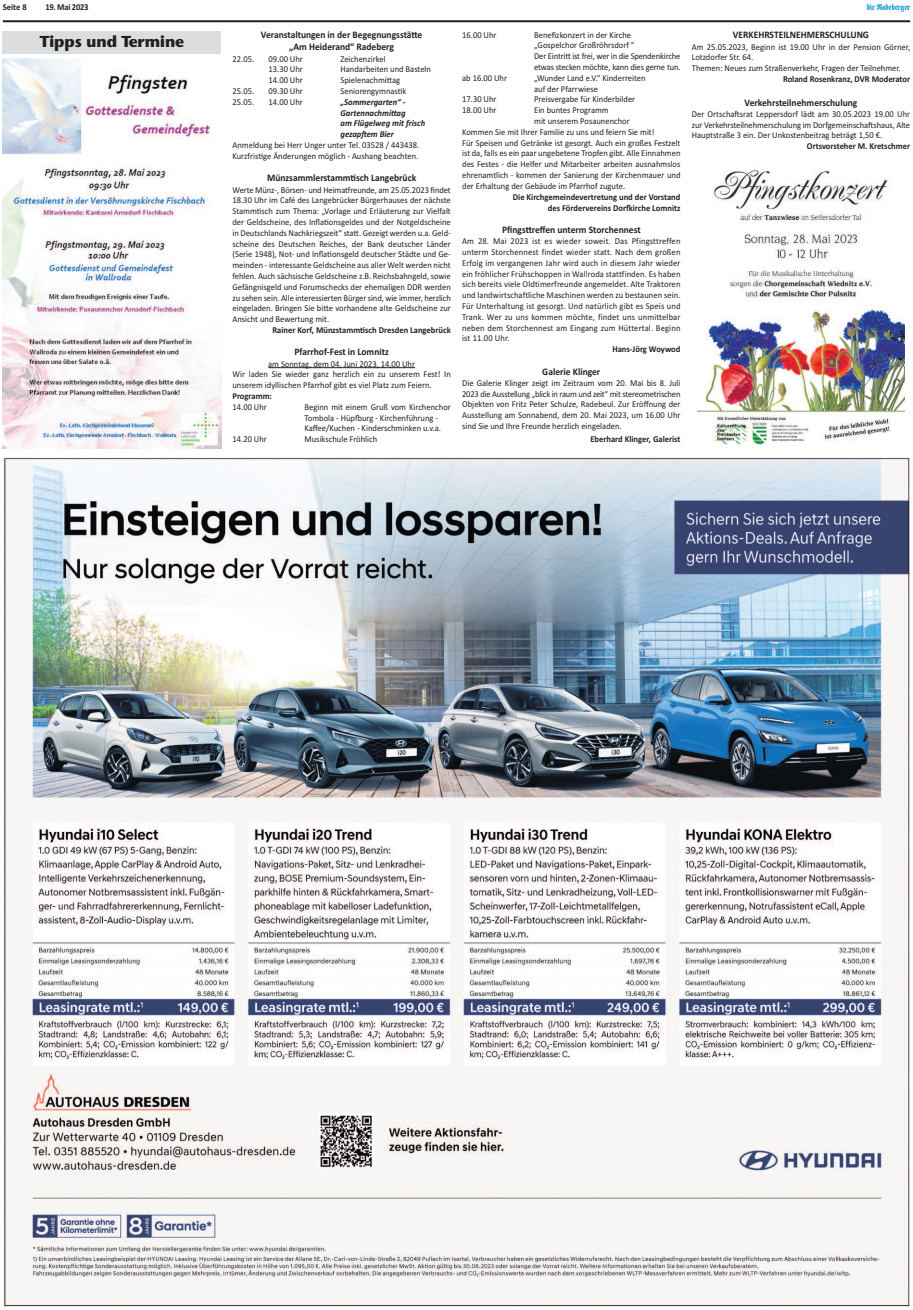
<style>
.page{position:relative;width:913px;height:1310px;background:#fff}
.page>*{position:absolute;margin:0;border:0;box-sizing:border-box;transform-origin:0 0}
.t1{font:700 16px "Stone Sans";color:#231f20}
.t2{font:700 10px/12px "Calibri";color:#231f20;text-align:center;scale:.95 1}
.t3{font:9px/10.8px "Calibri";color:#231f20;scale:.95 1}
.t4{font:700 9px/10.8px "Calibri";color:#231f20;text-align:right;scale:.95 1}
.t5{font:italic 700 9px/10.8px "Calibri";color:#231f20;scale:.95 1}
.t6{font:9px "Fette Fra D";color:#0094d2;scale:.8 1}
.t7{font:700 9px "Calibri";letter-spacing:-.03em;color:#231f20;scale:.95 1}
</style>
<div class="page">
<hr style="left:3px;top:20px;width:907px;height:2px;background:#231f20">
<img style="left:3px;top:457px;width:907px;height:850px">
<img style="left:698px;top:169px;width:206px;height:277px">
<div style="left:3px;top:31px;width:218px;height:23px;background:#dcdddf"></div>
<hr style="left:268px;top:367px;width:147px;height:1px;background:#231f20">
<img style="left:3px;top:59px;width:218px;height:389px">
<p class="t4" style="left:3px;top:1px;width:27px">Seite 8</p>
<p class="t7" style="left:45px;top:1px;width:47px">19. Mai 2023</p>
<p class="t6" style="left:867px;top:1px;width:56px">die Radeberger</p>
<h1 class="t1" style="left:40px;top:32px;width:146px">Tipps und Termine</h1>
<p class="t2" style="left:261px;top:29px;width:171px">Veranstaltungen in der Begegnungsstätte „Am Heiderand“ Radeberg</p>
<p class="t3" style="left:232px;top:53px;width:24px">22.05.</p>
<p class="t3" style="left:268px;top:53px;width:38px">09.00 Uhr</p>
<p class="t3" style="left:340px;top:53px;width:49px">Zeichenzirkel</p>
<p class="t3" style="left:268px;top:64px;width:38px">13.30 Uhr</p>
<p class="t3" style="left:340px;top:64px;width:97px">Handarbeiten und Basteln</p>
<p class="t3" style="left:268px;top:75px;width:38px">14.00 Uhr</p>
<p class="t3" style="left:340px;top:75px;width:64px">Spielenachmittag</p>
<p class="t3" style="left:232px;top:86px;width:24px">25.05.</p>
<p class="t3" style="left:268px;top:86px;width:38px">09.30 Uhr</p>
<p class="t3" style="left:340px;top:86px;width:71px">Seniorengymnastik</p>
<p class="t3" style="left:232px;top:96px;width:24px">25.05.</p>
<p class="t3" style="left:268px;top:96px;width:38px">14.00 Uhr</p>
<p class="t5" style="left:340px;top:96px;width:91px">„Sommergarten“ -<br>Gartennachmittag<br>am Flügelweg mit frisch gezapftem Bier</p>
<p class="t3" style="left:232px;top:140px;width:198px">Anmeldung bei Herr Unger unter Tel. 03528 / 443438.<br>Kurzfristige Änderungen möglich - Aushang beachten.</p>
<p class="t2" style="left:267px;top:172px;width:158px">Münzsammlerstammtisch Langebrück</p>
<p class="t3" style="left:232px;top:184px;width:231px;text-align:justify">Werte Münz-, Börsen- und Heimatfreunde, am 25.05.2023 findet 18.30 Uhr im Café des Langebrücker Bürgerhauses der nächste Stammtisch zum Thema: „Vorlage und Erläuterung zur Vielfalt der Geldscheine, des Inflationsgeldes und der Notgeldscheine in Deutschlands Nachkriegszeit“ statt. Gezeigt werden u.a. Geld&shy;scheine des Deutschen Reiches, der Bank deutscher Länder (Serie 1948), Not- und Inflationsgeld deutscher Städte und Ge&shy;meinden - interessante Geldscheine aus aller Welt werden nicht fehlen. Auch sächsische Geldscheine z.B. Reichsbahngeld, sowie Gefängnisgeld und Forumschecks der ehemaligen DDR werden zu sehen sein. Alle interessierten Bürger sind, wie immer, herzlich eingeladen. Bringen Sie bitte vorhandene alte Geldscheine zur Ansicht und Bewertung mit.</p>
<p class="t4" style="left:272px;top:324px;width:189px">Rainer Korf, Münzstammtisch Dresden Langebrück</p>
<p class="t2" style="left:294px;top:346px;width:101px">Pfarrhof-Fest in Lomnitz</p>
<p class="t3" style="left:232px;top:358px;width:231px;text-indent:36px">am Sonntag, dem 04. Juni 2023, 14.00 Uhr<br>Wir laden Sie wieder ganz herzlich ein zu unserem Fest! In unserem idyllischen Pfarrhof gibt es viel Platz zum Feiern.</p>
<p class="t4" style="left:232px;top:390px;width:43px">Programm:</p>
<p class="t3" style="left:232px;top:401px;width:38px">14.00 Uhr</p>
<p class="t3" style="left:304px;top:401px;width:155px">Beginn mit einem Gruß vom Kirchenchor<br>Tombola - Hüpfburg - Kirchenführung -<br>Kaffee/Kuchen - Kinderschminken u.v.a.</p>
<p class="t3" style="left:232px;top:434px;width:38px">14.20 Uhr</p>
<p class="t3" style="left:304px;top:434px;width:78px">Musikschule Fröhlich</p>
<p class="t3" style="left:462px;top:29px;width:38px">16.00 Uhr</p>
<p class="t3" style="left:534px;top:29px;width:155px">Benefizkonzert in der Kirche<br>„Gospelchor Großröhrsdorf “<br>Der Eintritt ist frei, wer in die Spendenkirche etwas stecken möchte, kann dies gerne tun.</p>
<p class="t3" style="left:462px;top:72px;width:49px">ab 16.00 Uhr</p>
<p class="t3" style="left:534px;top:72px;width:119px">„Wunder Land e.V.“ Kinderreiten auf der Pfarrwiese</p>
<p class="t3" style="left:462px;top:94px;width:38px">17.30 Uhr</p>
<p class="t3" style="left:534px;top:94px;width:108px">Preisvergabe für Kinderbilder</p>
<p class="t3" style="left:462px;top:105px;width:38px">18.00 Uhr</p>
<p class="t3" style="left:534px;top:105px;width:80px">Ein buntes Programm</p>
<p class="t3" style="left:534px;top:116px;width:102px">mit unserem Posaunenchor</p>
<p class="t3" style="left:462px;top:126px;width:204px">Kommen Sie mit Ihrer Familie zu uns und feiern Sie mit!</p>
<p class="t3" style="left:462px;top:137px;width:231px">Für Speisen und Getränke ist gesorgt. Auch ein großes Festzelt</p>
<p class="t3" style="left:462px;top:148px;width:231px">ist da, falls es ein paar ungebetene Tropfen gibt. Alle Einnahmen</p>
<p class="t3" style="left:462px;top:159px;width:231px">des Festes - die Helfer und Mitarbeiter arbeiten ausnahmslos</p>
<p class="t3" style="left:462px;top:170px;width:231px">ehrenamtlich - kommen der Sanierung der Kirchenmauer und</p>
<p class="t3" style="left:462px;top:180px;width:173px">der Erhaltung der Gebäude im Pfarrhof zugute.</p>
<p class="t4" style="left:513px;top:191px;width:178px">Die Kirchgemeindevertretung und der Vorstand des Fördervereins Dorfkirche Lomnitz</p>
<p class="t2" style="left:502px;top:223px;width:147px">Pfingsttreffen unterm Storchennest</p>
<p class="t3" style="left:462px;top:236px;width:231px;text-align:justify">Am 28. Mai 2023 ist es wieder soweit. Das Pfingsttreffen unterm Storchennest findet wieder statt. Nach dem großen Erfolg im vergangenen Jahr wird auch in diesem Jahr wieder ein fröhlicher Frühschoppen in Wallroda stattfinden. Es haben sich bereits viele Oldtimerfreunde angemeldet. Alte Traktoren und landwirtschaftliche Maschinen werden zu bestaunen sein.<br>Für Unterhaltung ist gesorgt. Und natürlich gibt es Speis und Trank. Wer zu uns kommen möchte, findet uns unmittelbar neben dem Storchennest am Eingang zum Hüttertal. Beginn ist 11.00 Uhr.</p>
<p class="t4" style="left:612px;top:344px;width:73px">Hans-Jörg Woywod</p>
<p class="t2" style="left:542px;top:365px;width:63px">Galerie Klinger</p>
<p class="t3" style="left:462px;top:377px;width:231px;text-align:justify">Die Galerie Klinger zeigt im Zeitraum vom 20. Mai bis 8. Juli 2023 die Ausstellung „blick in raum und zeit“ mit stereometrischen Objekten von Fritz Peter Schulze, Radebeul. Zur Eröffnung der Ausstellung am Sonnabend, dem 20. Mai 2023, um 16.00 Uhr sind Sie und Ihre Freunde herzlich eingeladen.</p>
<p class="t4" style="left:590px;top:433px;width:96px">Eberhard Klinger, Galerist</p>
<p class="t2" style="left:733px;top:29px;width:145px">VERKEHRSTEILNEHMERSCHULUNG</p>
<p class="t3" style="left:692px;top:41px;width:231px">Am 25.05.2023, Beginn ist 19.00 Uhr in der Pension Görner,<br>Lotzdorfer Str. 64.<br>Themen: Neues zum Straßenverkehr, Fragen der Teilnehmer.</p>
<p class="t4" style="left:783px;top:74px;width:135px">Roland Rosenkranz, DVR Moderator</p>
<p class="t2" style="left:744px;top:96px;width:120px">Verkehrsteilnehmerschulung</p>
<p class="t3" style="left:692px;top:108px;width:231px;text-align:justify">Der Ortschaftsrat Leppersdorf lädt am 30.05.2023 19.00 Uhr zur Verkehrsteilnehmerschulung im Dorfgemeinschaftshaus, Alte Hauptstraße 3 ein. Der Unkostenbeitrag beträgt 1,50 €.</p>
<p class="t4" style="left:807px;top:141px;width:110px">Ortsvorsteher M. Kretschmer</p>
</div>
